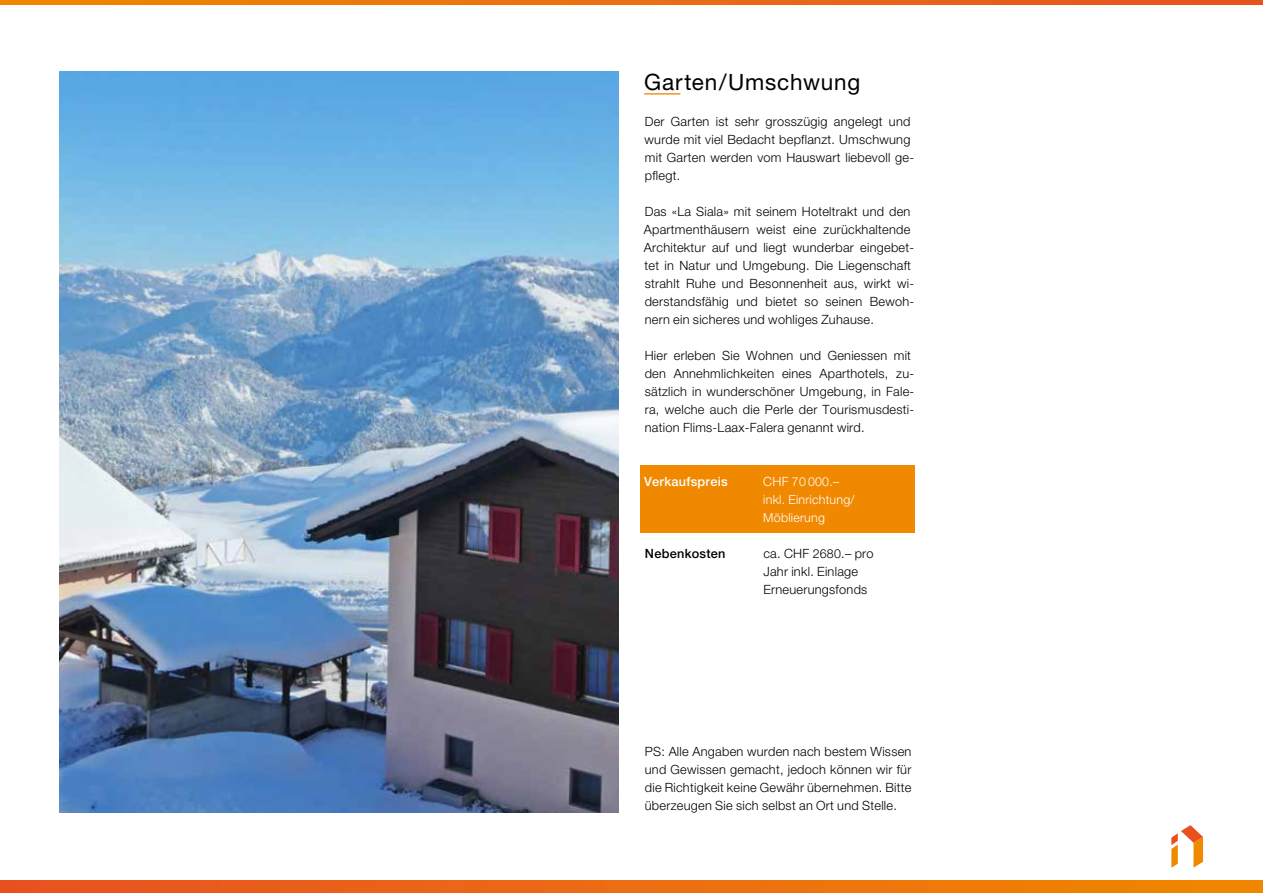
<style>
.page{position:relative;width:1263px;height:893px;background:#fff}
.page>*{position:absolute;margin:0;border:0;box-sizing:border-box;transform-origin:0 0}
.t1{font:22.5px "Helvetica Neue";letter-spacing:.035em;color:#000}
.t2{font:300 12.75px/18px "Helvetica Neue";letter-spacing:.02em;color:#000}
.t3{font:500 12.75px "Helvetica Neue";letter-spacing:.02em;color:#fff}
.t4{font:500 12.75px "Helvetica Neue";letter-spacing:.02em;color:#000}
.t5{font:300 12.3px/18px "Helvetica Neue";letter-spacing:.02em;color:#fff}
.s1{font-size:12.75px}
.s2{font-size:12.3px}
</style>
<div class="page">
<svg style="left:0;top:0;width:1263px;height:4px;background:#eb6d10"></svg>
<div style="left:640px;top:465px;width:274px;height:67px;background:#f08800"></div>
<hr style="left:644px;top:93px;width:36px;height:2px;background:#f08800">
<img style="left:60px;top:71px;width:559px;height:741px">
<svg style="left:0;top:880px;width:1263px;height:13px;background:#eb6c11"></svg>
<svg style="left:1171px;top:825px;width:32px;height:43px"></svg>
<h1 class="t1" style="left:644px;top:69px;width:218px">Garten/Umschwung</h1>
<p class="t2" style="left:644px;top:112px;width:271px">Der Garten ist sehr grosszügig angelegt und wurde mit viel Bedacht bepflanzt. Umschwung mit Garten werden vom Hauswart liebevoll ge&shy;pflegt.</p>
<p class="t2" style="left:644px;top:202px;width:272px">Das «La Siala» mit seinem Hoteltrakt und den Apartmenthäusern weist eine zurückhaltende Architektur auf und liegt wunderbar eingebet&shy;tet in Natur und Umgebung. Die Liegenschaft strahlt Ruhe und Besonnenheit aus, wirkt wi&shy;derstandsfähig und bietet so seinen Bewoh&shy;nern ein sicheres und wohliges Zuhause.</p>
<p class="t2" style="left:645px;top:346px;width:271px">Hier erleben Sie Wohnen und Geniessen mit den Annehmlichkeiten eines Aparthotels, zu&shy;sätzlich in wunderschöner Umgebung, in Fale&shy;ra, welche auch die Perle der Tourismusdesti&shy;nation Flims-Laax-Falera genannt wird.</p>
<p class="t3" style="left:644px;top:474px;width:85px">Verkaufspreis</p>
<p class="t5" style="left:763px;top:472px;width:93px"><span class="s1">CHF</span> 70 000.– inkl. Einrichtung/<br>Möblierung</p>
<p class="t4" style="left:645px;top:546px;width:82px">Nebenkosten</p>
<p class="t2" style="left:763px;top:544px;width:112px">ca. CHF <span class="s2">2680</span>.– pro<br>Jahr inkl. Einlage<br>Erneuerungsfonds</p>
<p class="t2" style="left:645px;top:742px;width:268px;text-align:justify">PS: Alle Angaben wurden nach bestem Wissen und Gewissen gemacht, jedoch können wir für die Richtigkeit keine Gewähr übernehmen. Bitte überzeugen Sie sich selbst an Ort und Stelle.</p>
</div>
